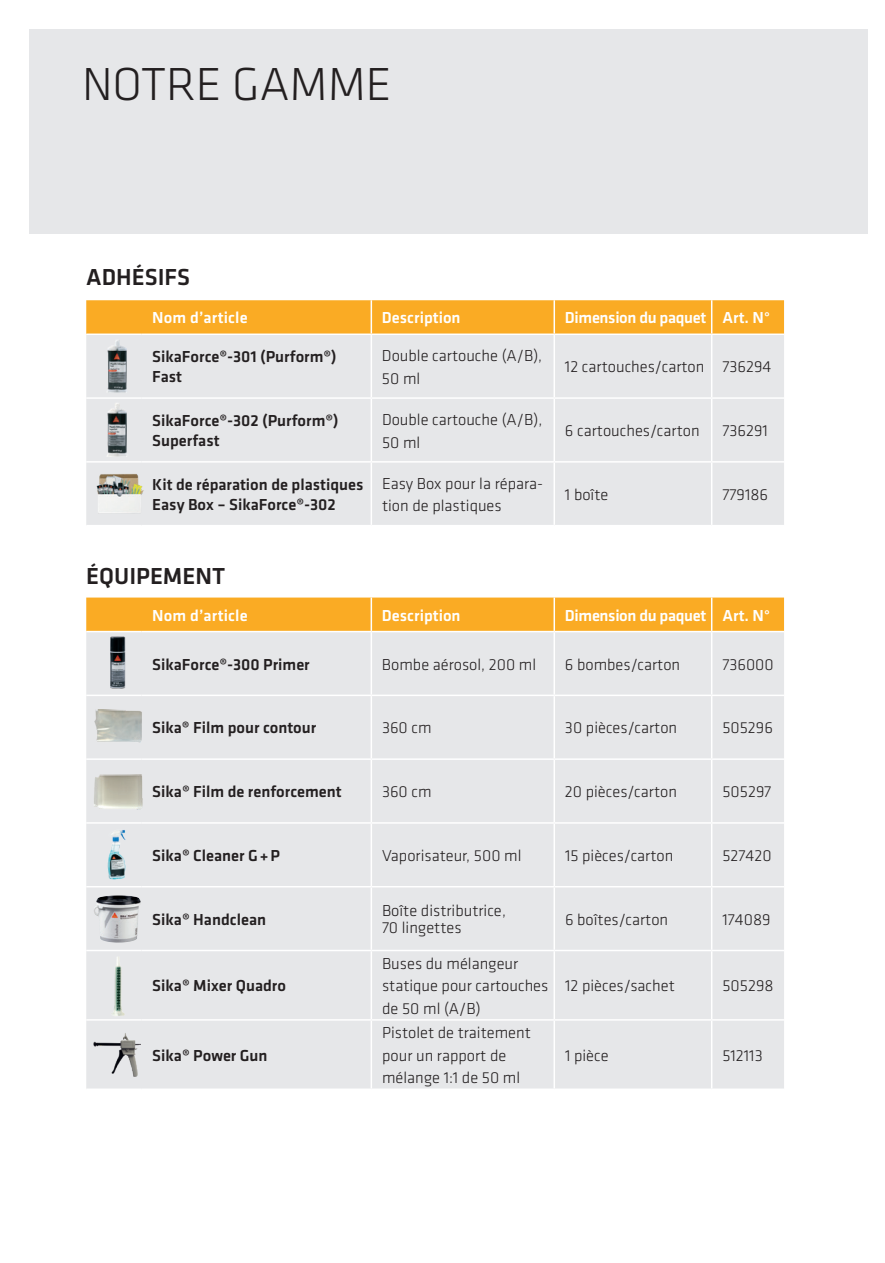
<style>
.page{position:relative;width:885px;height:1263px;background:#fff}
.page>*{position:absolute;margin:0;border:0;box-sizing:border-box;transform-origin:0 0}
.t1{font:300 48px "Klavika";color:#231f20}
.t2{font:500 24px "Klavika";color:#231f20}
.t3{font:300 16.5px/22.5px "Klavika";color:#231f20}
.t4{font:500 16.5px/19.8px "Klavika";color:#231f20}
.t5{font:500 16.5px "Klavika";color:#fff}
.t6{font:500 16.5px "Klavika";letter-spacing:-.02em;color:#fff}
</style>
<div class="page">
<div style="left:30px;top:30px;width:837px;height:204px;background:#e6e7e9"></div>
<div style="left:86px;top:300px;width:698px;height:33px;background:#faab24"></div>
<div style="left:86px;top:335px;width:698px;height:190px;background:#e6e7e9"></div>
<hr style="left:370px;top:300px;width:2px;height:33px;background:#fff">
<hr style="left:553px;top:300px;width:2px;height:33px;background:#fff">
<hr style="left:710px;top:300px;width:2px;height:33px;background:#fff">
<hr style="left:370px;top:335px;width:2px;height:62px;background:#fff">
<hr style="left:553px;top:335px;width:2px;height:62px;background:#fff">
<hr style="left:710px;top:335px;width:2px;height:62px;background:#fff">
<hr style="left:86px;top:397px;width:55px;height:2px;background:#fff">
<hr style="left:141px;top:397px;width:230px;height:2px;background:#fff">
<hr style="left:371px;top:397px;width:183px;height:2px;background:#fff">
<hr style="left:370px;top:399px;width:2px;height:62px;background:#fff">
<hr style="left:554px;top:397px;width:157px;height:2px;background:#fff">
<hr style="left:553px;top:399px;width:2px;height:62px;background:#fff">
<hr style="left:711px;top:397px;width:73px;height:2px;background:#fff">
<hr style="left:710px;top:399px;width:2px;height:62px;background:#fff">
<hr style="left:86px;top:461px;width:55px;height:2px;background:#fff">
<hr style="left:141px;top:461px;width:230px;height:2px;background:#fff">
<hr style="left:371px;top:461px;width:183px;height:2px;background:#fff">
<hr style="left:370px;top:463px;width:2px;height:62px;background:#fff">
<hr style="left:554px;top:461px;width:157px;height:2px;background:#fff">
<hr style="left:553px;top:463px;width:2px;height:62px;background:#fff">
<hr style="left:711px;top:461px;width:73px;height:2px;background:#fff">
<hr style="left:710px;top:463px;width:2px;height:62px;background:#fff">
<div style="left:86px;top:597px;width:698px;height:34px;background:#faab24"></div>
<div style="left:86px;top:632px;width:698px;height:456px;background:#e6e7e9"></div>
<hr style="left:370px;top:597px;width:2px;height:34px;background:#fff">
<hr style="left:553px;top:597px;width:2px;height:34px;background:#fff">
<hr style="left:710px;top:597px;width:2px;height:34px;background:#fff">
<hr style="left:370px;top:632px;width:2px;height:63px;background:#fff">
<hr style="left:553px;top:632px;width:2px;height:63px;background:#fff">
<hr style="left:710px;top:632px;width:2px;height:63px;background:#fff">
<hr style="left:86px;top:695px;width:55px;height:1px;background:#fff">
<hr style="left:141px;top:695px;width:230px;height:1px;background:#fff">
<hr style="left:371px;top:695px;width:183px;height:1px;background:#fff">
<hr style="left:370px;top:696px;width:2px;height:62px;background:#fff">
<hr style="left:554px;top:695px;width:157px;height:1px;background:#fff">
<hr style="left:553px;top:696px;width:2px;height:62px;background:#fff">
<hr style="left:711px;top:695px;width:73px;height:1px;background:#fff">
<hr style="left:710px;top:696px;width:2px;height:62px;background:#fff">
<hr style="left:86px;top:758px;width:55px;height:2px;background:#fff">
<hr style="left:141px;top:758px;width:230px;height:2px;background:#fff">
<hr style="left:371px;top:758px;width:183px;height:2px;background:#fff">
<hr style="left:370px;top:760px;width:2px;height:62px;background:#fff">
<hr style="left:554px;top:758px;width:157px;height:2px;background:#fff">
<hr style="left:553px;top:760px;width:2px;height:62px;background:#fff">
<hr style="left:711px;top:758px;width:73px;height:2px;background:#fff">
<hr style="left:710px;top:760px;width:2px;height:62px;background:#fff">
<hr style="left:86px;top:822px;width:55px;height:2px;background:#fff">
<hr style="left:141px;top:822px;width:230px;height:2px;background:#fff">
<hr style="left:371px;top:822px;width:183px;height:2px;background:#fff">
<hr style="left:370px;top:824px;width:2px;height:62px;background:#fff">
<hr style="left:554px;top:822px;width:157px;height:2px;background:#fff">
<hr style="left:553px;top:824px;width:2px;height:62px;background:#fff">
<hr style="left:711px;top:822px;width:73px;height:2px;background:#fff">
<hr style="left:710px;top:824px;width:2px;height:62px;background:#fff">
<hr style="left:86px;top:886px;width:55px;height:1px;background:#fff">
<hr style="left:141px;top:886px;width:230px;height:1px;background:#fff">
<hr style="left:371px;top:886px;width:183px;height:1px;background:#fff">
<hr style="left:370px;top:887px;width:2px;height:63px;background:#fff">
<hr style="left:554px;top:886px;width:157px;height:1px;background:#fff">
<hr style="left:553px;top:887px;width:2px;height:63px;background:#fff">
<hr style="left:711px;top:886px;width:73px;height:1px;background:#fff">
<hr style="left:710px;top:887px;width:2px;height:63px;background:#fff">
<hr style="left:86px;top:950px;width:55px;height:1px;background:#fff">
<hr style="left:141px;top:950px;width:230px;height:1px;background:#fff">
<hr style="left:371px;top:950px;width:183px;height:1px;background:#fff">
<hr style="left:370px;top:951px;width:2px;height:68px;background:#fff">
<hr style="left:554px;top:950px;width:157px;height:1px;background:#fff">
<hr style="left:553px;top:951px;width:2px;height:68px;background:#fff">
<hr style="left:711px;top:950px;width:73px;height:1px;background:#fff">
<hr style="left:710px;top:951px;width:2px;height:68px;background:#fff">
<hr style="left:86px;top:1019px;width:55px;height:2px;background:#fff">
<hr style="left:141px;top:1019px;width:230px;height:2px;background:#fff">
<hr style="left:371px;top:1019px;width:183px;height:2px;background:#fff">
<hr style="left:370px;top:1021px;width:2px;height:67px;background:#fff">
<hr style="left:554px;top:1019px;width:157px;height:2px;background:#fff">
<hr style="left:553px;top:1021px;width:2px;height:67px;background:#fff">
<hr style="left:711px;top:1019px;width:73px;height:2px;background:#fff">
<hr style="left:710px;top:1021px;width:2px;height:67px;background:#fff">
<img style="left:94px;top:1032px;width:47px;height:44px">
<img style="left:111px;top:955px;width:14px;height:61px">
<img style="left:93px;top:710px;width:49px;height:33px">
<img style="left:92px;top:774px;width:52px;height:35px">
<img style="left:93px;top:895px;width:48px;height:47px">
<img style="left:108px;top:829px;width:18px;height:51px">
<img style="left:88px;top:463px;width:62px;height:62px">
<img style="left:110px;top:636px;width:15px;height:53px">
<img style="left:106px;top:340px;width:39px;height:53px">
<img style="left:104px;top:403px;width:39px;height:53px">
<h1 class="t1" style="left:82px;top:55px;width:311px">NOTRE GAMME</h1>
<h2 class="t2" style="left:86px;top:261px;width:105px">ADHÉSIFS</h2>
<p class="t5" style="left:152px;top:307px;width:97px">Nom d’article</p>
<p class="t5" style="left:382px;top:307px;width:80px">Description</p>
<p class="t6" style="left:565px;top:307px;width:206px">Dimension du paquet Art. N°</p>
<p class="t4" style="left:152px;top:347px;width:186px">SikaForce®-301 (Purform®)<br>Fast</p>
<p class="t3" style="left:382px;top:344px;width:162px">Double cartouche (A/B),<br>50 ml</p>
<p class="t3" style="left:565px;top:355px;width:208px">12 cartouches/carton 736294</p>
<p class="t4" style="left:152px;top:410px;width:188px">SikaForce®-302 (Purform®)<br>Superfast</p>
<p class="t3" style="left:382px;top:408px;width:162px">Double cartouche (A/B),<br>50 ml</p>
<p class="t3" style="left:565px;top:419px;width:136px">6 cartouches/carton</p>
<p class="t3" style="left:722px;top:419px;width:47px">736291</p>
<p class="t4" style="left:152px;top:474px;width:213px">Kit de réparation de plastiques<br>Easy Box – SikaForce®-302</p>
<p class="t3" style="left:382px;top:472px;width:163px">Easy Box pour la répara&shy;tion de plastiques</p>
<p class="t3" style="left:565px;top:483px;width:45px">1 boîte</p>
<p class="t3" style="left:722px;top:483px;width:47px">779186</p>
<h2 class="t2" style="left:86px;top:560px;width:140px">ÉQUIPEMENT</h2>
<p class="t5" style="left:152px;top:604px;width:97px">Nom d’article</p>
<p class="t5" style="left:382px;top:604px;width:80px">Description</p>
<p class="t6" style="left:565px;top:604px;width:206px">Dimension du paquet Art. N°</p>
<p class="t4" style="left:152px;top:654px;width:159px">SikaForce®-300 Primer</p>
<p class="t3" style="left:382px;top:653px;width:156px">Bombe aérosol, 200 ml</p>
<p class="t3" style="left:565px;top:653px;width:117px">6 bombes/carton</p>
<p class="t3" style="left:722px;top:653px;width:53px">736000</p>
<p class="t4" style="left:152px;top:718px;width:166px">Sika® Film pour contour</p>
<p class="t3" style="left:382px;top:716px;width:51px">360 cm</p>
<p class="t3" style="left:565px;top:716px;width:114px">30 pièces/carton</p>
<p class="t3" style="left:722px;top:716px;width:52px">505296</p>
<p class="t4" style="left:152px;top:781px;width:191px">Sika® Film de renforcement</p>
<p class="t3" style="left:382px;top:780px;width:51px">360 cm</p>
<p class="t3" style="left:565px;top:780px;width:113px">20 pièces/carton</p>
<p class="t3" style="left:722px;top:780px;width:50px">505297</p>
<p class="t4" style="left:152px;top:845px;width:129px">Sika® Cleaner G+P</p>
<p class="t3" style="left:382px;top:844px;width:141px">Vaporisateur, 500 ml</p>
<p class="t3" style="left:565px;top:844px;width:110px">15 pièces/carton</p>
<p class="t3" style="left:722px;top:844px;width:51px">527420</p>
<p class="t4" style="left:152px;top:909px;width:115px">Sika® Handclean</p>
<p class="t3" style="left:382px;top:902px;width:125px;line-height:17px">Boîte distributrice,<br>70 lingettes</p>
<p class="t3" style="left:565px;top:908px;width:105px">6 boîtes/carton</p>
<p class="t3" style="left:722px;top:908px;width:50px">174089</p>
<p class="t4" style="left:152px;top:975px;width:135px">Sika® Mixer Quadro</p>
<p class="t4" style="left:152px;top:1045px;width:117px">Sika® Power Gun</p>
<p class="t3" style="left:382px;top:952px;width:168px">Buses du mélangeur statique pour cartouches de 50 ml (A/B)</p>
<p class="t3" style="left:382px;top:1021px;width:150px">Pistolet de traitement pour un rapport de mélange 1:1 de 50 ml</p>
<p class="t3" style="left:565px;top:974px;width:111px">12 pièces/sachet</p>
<p class="t3" style="left:722px;top:974px;width:53px">505298</p>
<p class="t3" style="left:565px;top:1044px;width:45px">1 pièce</p>
<p class="t3" style="left:722px;top:1044px;width:42px">512113</p>
</div>
